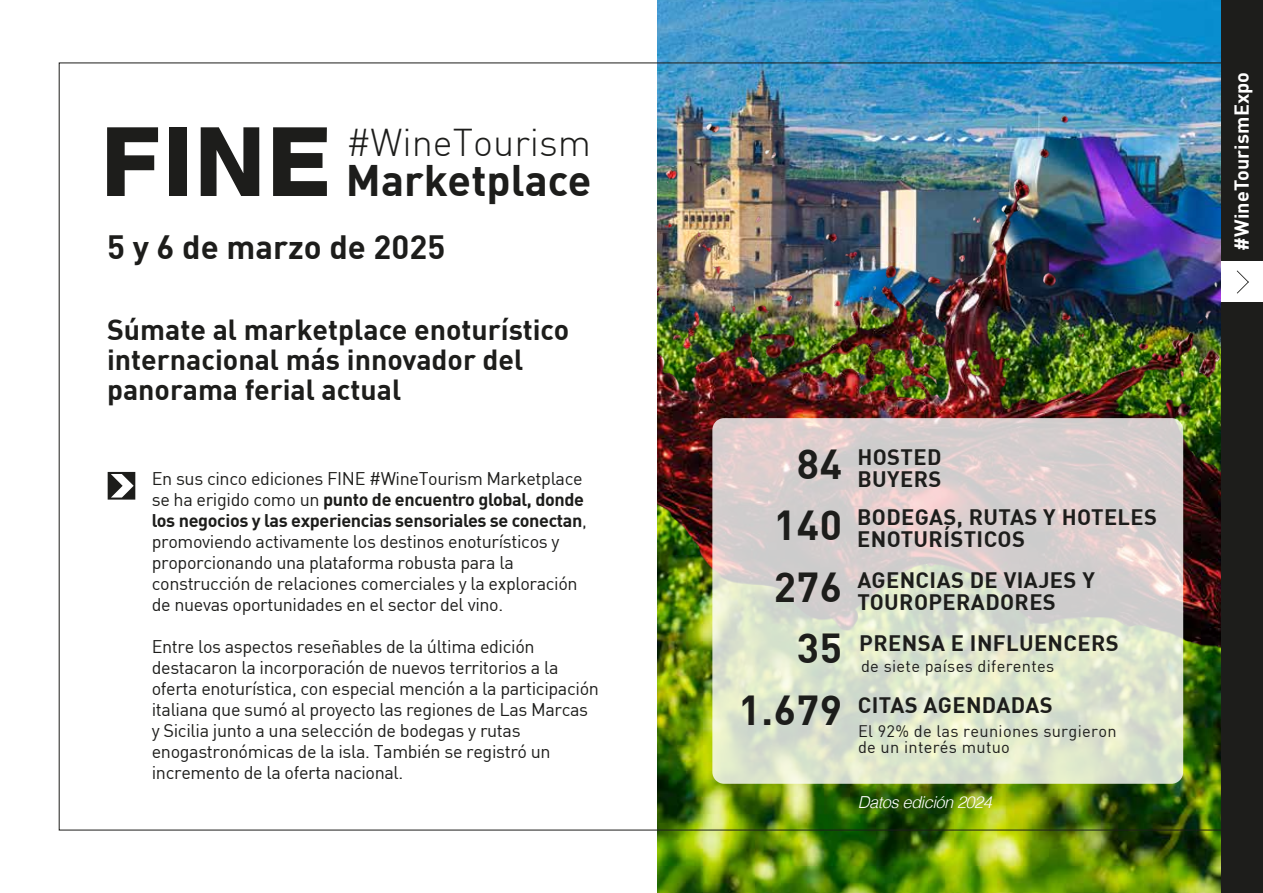
<style>
.page{position:relative;width:1263px;height:893px;background:#fff}
.page>*{position:absolute;margin:0;border:0;box-sizing:border-box;transform-origin:0 0}
.t1{font:700 43.2px "DIN";color:#1d1d1b}
.t2{font:700 41.1px/61.3px "DIN";letter-spacing:.02em;color:#1d1d1b;text-align:center}
.t3{font:300 37.95px "DIN";color:#1d1d1b}
.t4{font:700 33px "DIN";color:#1d1d1b}
.t5{font:700 28.5px/30px "DIN";color:#1d1d1b}
.t6{font:700 21.9px/21.9px "DIN";letter-spacing:.02em;color:#1d1d1b}
.t7{font:700 19.8px "DIN";letter-spacing:.005em;color:#fff}
.t8{font:18px/21px "DIN";letter-spacing:-.02em;color:#1d1d1b}
.t9{font:italic 300 16.5px "Helvetica";letter-spacing:-.03em;color:#fff}
.t10{font:16.35px/16.4px "DIN";letter-spacing:.02em;color:#1d1d1b}
.s1{font-weight:700}
.s2{font-size:41.1px}
</style>
<div class="page">
<img style="left:657px;top:0;width:564px;height:893px">
<img style="left:657px;top:94px;width:564px;height:651px">
<svg style="left:712px;top:418px;width:471px;height:366px;background:#dad9ce"></svg>
<svg style="left:108px;top:472px;width:27px;height:28px"></svg>
<div style="left:1221px;top:0;width:42px;height:893px;background:#1d1d1b"></div>
<div style="left:1221px;top:262px;width:42px;height:40px;background:#fff"></div>
<svg style="left:1237px;top:270px;width:12px;height:24px"></svg>
<svg style="left:107px;top:127px;width:51px;height:69px"></svg>
<div style="left:169px;top:127px;width:18px;height:69px;background:#1d1d1b"></div>
<svg style="left:201px;top:127px;width:58px;height:69px"></svg>
<svg style="left:273px;top:127px;width:54px;height:69px"></svg>
<h3 class="t3" style="left:346px;top:119px;width:246px">#WineTourism</h3>
<h1 class="t1" style="left:346px;top:152px;width:247px">Marketplace</h1>
<h3 class="t4" style="left:107px;top:226px;width:340px">5 y 6 de marzo de 2025</h3>
<h3 class="t5" style="left:107px;top:313px;width:464px">Súmate al marketplace enoturístico internacional más innovador del panorama ferial actual</h3>
<p class="t8" style="left:152px;top:467px;width:436px">En sus cinco ediciones FINE #WineTourism Marketplace se ha erigido como un <span class="s1">punto de encuentro global, donde los negocios y las experiencias sensoriales se conectan</span>, promoviendo activamente los destinos enoturísticos y proporcionando una plataforma robusta para la construcción de relaciones comerciales y la exploración de nuevas oportunidades en el sector del vino.</p>
<p class="t8" style="left:152px;top:635px;width:449px">Entre los aspectos reseñables de la última edición destacaron la incorporación de nuevos territorios a la oferta enoturística, con especial mención a la participación italiana que sumó al proyecto las regiones de Las Marcas y Sicilia junto a una selección de bodegas y rutas enogastronómicas de la isla. También se registró un incremento de la oferta nacional.</p>
<p class="t7" style="left:1229px;top:251px;width:180px;rotate:-90deg">#WineTourismExpo</p>
<p class="t6" style="left:797px;top:446px;width:146px;text-align:right"><span class="s2">84</span> HOSTED<br>BUYERS</p>
<h2 class="t2" style="left:774px;top:493px;width:70px">140<br>276<br>35</h2>
<p class="t6" style="left:857px;top:505px;width:302px">BODEGAS, RUTAS Y HOTELES<br>ENOTURÍSTICOS</p>
<p class="t6" style="left:857px;top:568px;width:239px">AGENCIAS DE VIAJES Y<br>TOUROPERADORES</p>
<p class="t6" style="left:859px;top:631px;width:261px">PRENSA E INFLUENCERS</p>
<p class="t10" style="left:861px;top:657px;width:195px">de siete países diferentes</p>
<h2 class="t2" style="left:738px;top:677px;width:105px">1.679</h2>
<p class="t6" style="left:858px;top:693px;width:196px">CITAS AGENDADAS</p>
<p class="t10" style="left:858px;top:722px;width:260px">El 92% de las reuniones surgieron de un interés mutuo</p>
<p class="t9" style="left:858px;top:788px;width:136px">Datos edición 2024</p>
</div>
